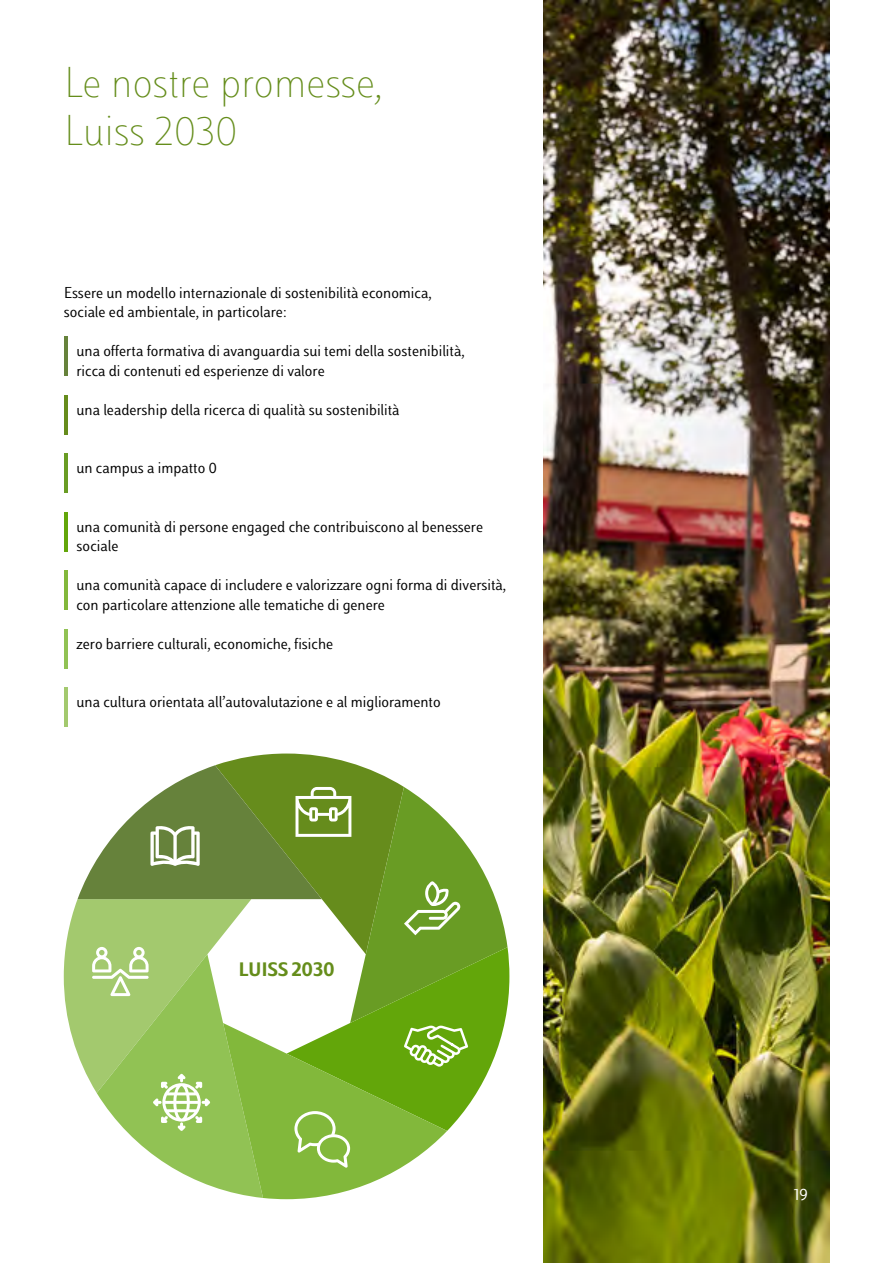
<style>
.page{position:relative;width:893px;height:1263px;background:#fff}
.page>*{position:absolute;margin:0;border:0;box-sizing:border-box;transform-origin:0 0}
.t1{font:45px/48px "Luiss Sans Thin Sans";color:#658d1b}
.t2{font:700 20.4px "Luiss Sans";letter-spacing:-.01em;color:#658d1b}
.t3{font:18px "Luiss Sans";color:#fff}
.t4{font:16.5px/19.5px "Luiss Sans";color:#000}
</style>
<div class="page">
<img style="left:543px;top:0;width:286px;height:1263px">
<hr style="left:64px;top:337px;width:4px;height:39px;background:#66823b">
<hr style="left:64px;top:395px;width:4px;height:39px;background:#668c1c">
<hr style="left:64px;top:454px;width:4px;height:39px;background:#699c24">
<hr style="left:64px;top:512px;width:4px;height:39px;background:#63a60a">
<hr style="left:64px;top:571px;width:4px;height:39px;background:#82b83b">
<hr style="left:64px;top:629px;width:4px;height:39px;background:#91c254">
<hr style="left:64px;top:688px;width:4px;height:39px;background:#a3c96e">
<svg style="left:64px;top:753px;width:445px;height:446px"></svg>
<h1 class="t1" style="left:64px;top:58px;width:320px">Le nostre promesse,<br>Luiss 2030</h1>
<p class="t4" style="left:64px;top:283px;width:369px">Essere un modello internazionale di sostenibilità economica, sociale ed ambientale, in particolare:</p>
<p class="t4" style="left:77px;top:341px;width:389px">una offerta formativa di avanguardia sui temi della sostenibilità, ricca di contenuti ed esperienze di valore</p>
<p class="t4" style="left:77px;top:400px;width:325px">una leadership della ricerca di qualità su sostenibilità</p>
<p class="t4" style="left:77px;top:458px;width:142px">un campus a impatto 0</p>
<p class="t4" style="left:77px;top:517px;width:408px">una comunità di persone engaged che contribuiscono al benessere sociale</p>
<p class="t4" style="left:77px;top:575px;width:431px">una comunità capace di includere e valorizzare ogni forma di diversità, con particolare attenzione alle tematiche di genere</p>
<p class="t4" style="left:77px;top:634px;width:258px">zero barriere culturali, economiche, fisiche</p>
<p class="t4" style="left:77px;top:692px;width:366px">una cultura orientata all’autovalutazione e al miglioramento</p>
<p class="t2" style="left:239px;top:957px;width:98px">LUI SS 2030</p>
<p class="t3" style="left:794px;top:1183px;width:15px">19</p>
</div>
